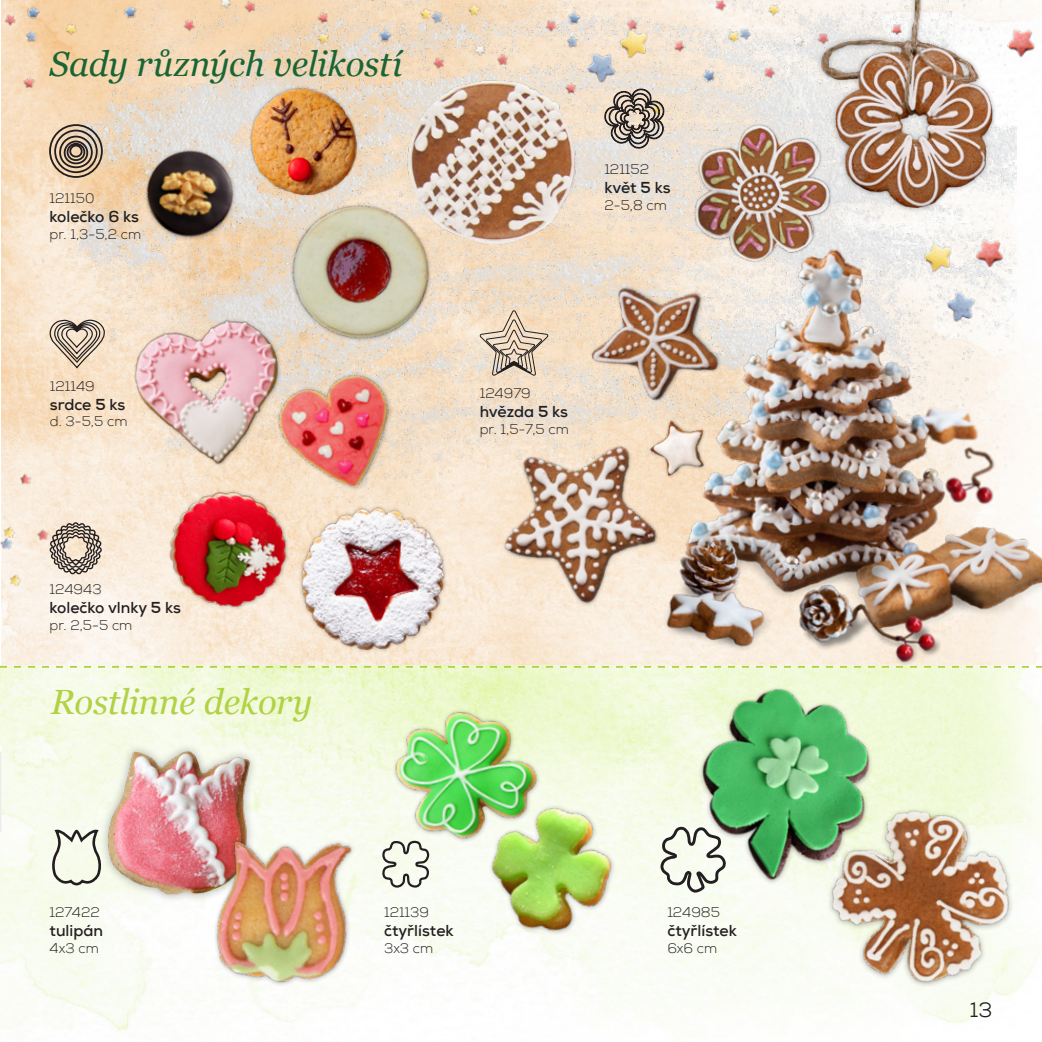
<style>
.page{position:relative;width:1042px;height:1042px;background:#fff}
.page>*{position:absolute;margin:0;border:0;box-sizing:border-box;transform-origin:0 0}
.t1{font:italic 35px "Georgia";letter-spacing:-.005em;color:#1a6533}
.t2{font:italic 35px "Georgia";letter-spacing:-.01em;color:#b1d245}
.t3{font:21px "Nexa";color:#231f20}
.t4{font:700 15.75px "Nexa";color:#231f20}
.t5{font:300 14px "Nexa";color:#231f20}
</style>
<div class="page">
<img style="left:1px;top:99px;width:1016px;height:567px">
<img style="left:0;top:668px;width:1042px;height:367px">
<svg style="left:0;top:744px;width:1px;height:87px"></svg>
<img style="left:0;top:408px;width:61px;height:239px">
<img style="left:0;top:831px;width:5px;height:55px">
<img style="left:1px;top:0;width:40px;height:99px">
<img style="left:1px;top:0;width:10px;height:58px">
<img style="left:355px;top:671px;width:201px;height:213px">
<img style="left:766px;top:742px;width:276px;height:293px">
<svg style="left:51px;top:828px;width:28px;height:61px"></svg>
<svg style="left:383px;top:839px;width:48px;height:49px"></svg>
<img style="left:1px;top:297px;width:26px;height:81px">
<img style="left:41px;top:0;width:975px;height:548px">
<img style="left:590px;top:0;width:204px;height:144px">
<img style="left:294px;top:0;width:313px;height:104px">
<img style="left:43px;top:0;width:306px;height:60px">
<img style="left:131px;top:133px;width:123px;height:130px">
<img style="left:255px;top:175px;width:219px;height:197px">
<img style="left:632px;top:631px;width:306px;height:302px">
<img style="left:472px;top:779px;width:164px;height:179px">
<img style="left:79px;top:731px;width:197px;height:200px">
<img style="left:182px;top:819px;width:201px;height:205px">
<img style="left:794px;top:0;width:216px;height:231px">
<svg style="left:48px;top:503px;width:56px;height:77px"></svg>
<img style="left:345px;top:342px;width:93px;height:129px">
<img style="left:661px;top:111px;width:218px;height:130px">
<img style="left:79px;top:294px;width:266px;height:200px">
<img style="left:143px;top:482px;width:116px;height:131px">
<img style="left:259px;top:471px;width:224px;height:223px">
<img style="left:580px;top:25px;width:68px;height:78px">
<img style="left:997px;top:0;width:39px;height:70px">
<img style="left:966px;top:210px;width:51px;height:31px">
<img style="left:609px;top:23px;width:66px;height:53px">
<img style="left:913px;top:237px;width:66px;height:4px">
<img style="left:550px;top:234px;width:224px;height:160px">
<img style="left:461px;top:394px;width:196px;height:237px">
<img style="left:657px;top:241px;width:385px;height:442px">
<img style="left:635px;top:410px;width:90px;height:84px">
<svg style="left:479px;top:309px;width:69px;height:68px"></svg>
<svg style="left:48px;top:318px;width:57px;height:53px"></svg>
<svg style="left:603px;top:88px;width:62px;height:61px"></svg>
<svg style="left:48px;top:123px;width:56px;height:56px"></svg>
<svg style="left:0;top:666px;width:1042px;height:2px"></svg>
<img style="left:394px;top:58px;width:194px;height:200px">
<img style="left:239px;top:74px;width:143px;height:139px">
<h1 class="t1" style="left:50px;top:42px;width:354px">Sady různých velikostí</h1>
<p class="t5" style="left:50px;top:190px;width:46px">121150</p>
<p class="t4" style="left:50px;top:207px;width:91px">kolečko 6 ks</p>
<p class="t5" style="left:50px;top:226px;width:93px">pr. 1,3-5,2 cm</p>
<p class="t5" style="left:50px;top:378px;width:46px">121149</p>
<p class="t4" style="left:50px;top:394px;width:77px">srdce 5 ks</p>
<p class="t5" style="left:50px;top:413px;width:79px">d. 3-5,5 cm</p>
<p class="t5" style="left:50px;top:581px;width:54px">124943</p>
<p class="t4" style="left:50px;top:598px;width:133px">kolečko vlnky 5 ks</p>
<p class="t5" style="left:50px;top:617px;width:84px">pr. 2,5-5 cm</p>
<h1 class="t2" style="left:51px;top:680px;width:263px">Rostlinné dekory</h1>
<p class="t5" style="left:604px;top:161px;width:46px">121152</p>
<p class="t4" style="left:604px;top:177px;width:68px">květ 5 ks</p>
<p class="t5" style="left:604px;top:197px;width:64px">2-5,8 cm</p>
<p class="t5" style="left:480px;top:385px;width:53px">124979</p>
<p class="t4" style="left:480px;top:402px;width:90px">hvězda 5 ks</p>
<p class="t5" style="left:480px;top:421px;width:91px">pr. 1,5-7,5 cm</p>
<p class="t5" style="left:50px;top:904px;width:52px">127422</p>
<p class="t4" style="left:50px;top:921px;width:55px">tulipán</p>
<p class="t5" style="left:50px;top:940px;width:51px">4x3 cm</p>
<p class="t5" style="left:384px;top:904px;width:47px">121139</p>
<p class="t4" style="left:384px;top:921px;width:71px">čtyřlístek</p>
<p class="t5" style="left:384px;top:940px;width:51px">3x3 cm</p>
<p class="t5" style="left:667px;top:904px;width:54px">124985</p>
<p class="t4" style="left:667px;top:921px;width:71px">čtyřlístek</p>
<p class="t5" style="left:667px;top:940px;width:51px">6x6 cm</p>
<h2 class="t3" style="left:970px;top:996px;width:24px">13</h2>
</div>
